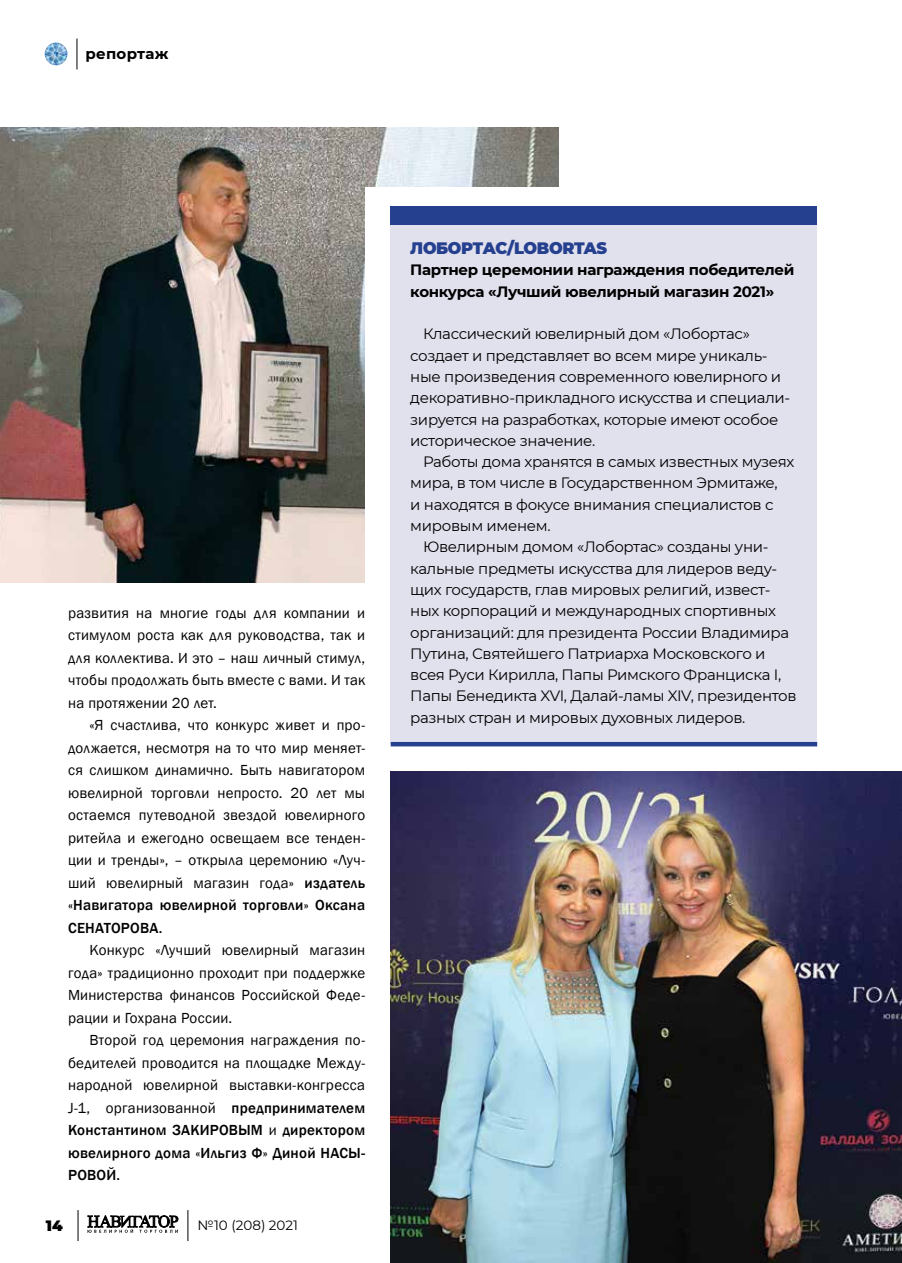
<style>
.page{position:relative;width:902px;height:1263px;background:#fff}
.page>*{position:absolute;margin:0;border:0;box-sizing:border-box;transform-origin:0 0}
.t1{font:900 16.5px "Montserrat";letter-spacing:-.02em;color:#25408f}
.t2{font:15px/22.5px "Franklin Gothic";letter-spacing:.015em;color:#000;text-align:justify}
.t3{font:15px/21.3px "Montserrat";letter-spacing:-.02em;color:#000}
.t4{font:700 15px/21.3px "Montserrat";letter-spacing:-.02em;color:#000}
.t5{font:700 15px "Montserrat";letter-spacing:.02em;color:#000}
.t6{font:900 15px "Montserrat";color:#000}
.t7{font:13.5px "Montserrat";color:#000}
.s1{font-weight:500}
</style>
<div class="page">
<img style="left:45px;top:43px;width:22px;height:22px;border-radius:11px">
<svg style="left:87px;top:1215px;width:91px;height:18px"></svg>
<hr style="left:187px;top:1210px;width:1px;height:31px;background:#000">
<hr style="left:78px;top:1210px;width:1px;height:31px;background:#000">
<hr style="left:77px;top:39px;width:1px;height:30px;background:#000">
<img style="left:0;top:127px;width:558px;height:456px">
<div style="left:365px;top:187px;width:239px;height:508px;background:#fff"></div>
<div style="left:391px;top:206px;width:426px;height:538px;background:#e1e0ed"></div>
<div style="left:390px;top:206px;width:427px;height:19px;background:#25408f"></div>
<img style="left:390px;top:772px;width:511px;height:491px">
<hr style="left:390px;top:742px;width:427px;height:4px;background:#25408f">
<p class="t5" style="left:85px;top:43px;width:85px">репортаж</p>
<p class="t2" style="left:68px;top:602px;width:298px">развития на многие годы для компании и стимулом роста как для руководства, так и для коллектива. И это – наш личный стимул, чтобы продолжать быть вместе с вами. И так на протяжении 20 лет.</p>
<p class="t2" style="left:68px;top:714px;width:298px;text-indent:21px">«Я счастлива, что конкурс живет и про&shy;должается, несмотря на то что мир меняет&shy;ся слишком динамично. Быть навигатором ювелирной торговли непросто. 20 лет мы остаемся путеводной звездой ювелирного ритейла и ежегодно освещаем все тенден&shy;ции и тренды», – открыла церемонию «Луч&shy;ший ювелирный магазин года» <span class="s1">издатель «Навигатора ювелирной торговли» Оксана СЕНАТОРОВА.</span></p>
<p class="t2" style="left:68px;top:939px;width:298px;text-indent:21px">Конкурс «Лучший ювелирный магазин года» традиционно проходит при поддержке Министерства финансов Российской Феде&shy;рации и Гохрана России.</p>
<p class="t2" style="left:68px;top:1029px;width:298px;text-indent:21px">Второй год церемония награждения по&shy;бедителей проводится на площадке Между&shy;народной ювелирной выставки-конгресса J-1, организованной <span class="s1">предпринимателем Константином ЗАКИРОВЫМ</span> и <span class="s1">директором ювелирного дома «Ильгиз Ф» Диной НАСЫ-РОВОЙ.</span></p>
<p class="t6" style="left:46px;top:1214px;width:18px">14</p>
<p class="t7" style="left:197px;top:1216px;width:102px">№10 (208) 2021</p>
<p class="t1" style="left:410px;top:236px;width:198px">ЛОБОРТАС/LOBORTAS</p>
<p class="t4" style="left:410px;top:259px;width:385px">Партнер церемонии награждения победителей конкурса «Лучший ювелирный магазин 2021»</p>
<p class="t3" style="left:410px;top:323px;width:381px;text-indent:13px">Классический ювелирный дом «Лобортас» создает и представляет во всем мире уникаль&shy;ные произведения современного ювелирного и декоративно-прикладного искусства и специали&shy;зируется на разработках, которые имеют особое историческое значение.</p>
<p class="t3" style="left:423px;top:451px;width:373px">Работы дома хранятся в самых известных музеях</p>
<p class="t3" style="left:410px;top:472px;width:369px">мира, в том числе в Государственном Эрмитаже,</p>
<p class="t3" style="left:410px;top:493px;width:365px">и находятся в фокусе внимания специалистов с</p>
<p class="t3" style="left:410px;top:514px;width:142px">мировым именем.</p>
<p class="t3" style="left:423px;top:536px;width:347px">Ювелирным домом «Лобортас» созданы уни-</p>
<p class="t3" style="left:410px;top:557px;width:368px">кальные предметы искусства для лидеров веду-</p>
<p class="t3" style="left:410px;top:578px;width:361px">щих государств, глав мировых религий, извест-</p>
<p class="t3" style="left:410px;top:600px;width:367px">ных корпораций и международных спортивных</p>
<p class="t3" style="left:410px;top:621px;width:380px">организаций: для президента России Владимира</p>
<p class="t3" style="left:410px;top:642px;width:357px">Путина, Святейшего Патриарха Московского и</p>
<p class="t3" style="left:410px;top:664px;width:372px">всея Руси Кирилла, Папы Римского Франциска I,</p>
<p class="t3" style="left:410px;top:685px;width:388px">Папы Бенедикта XVI, Далай-ламы XIV, президентов</p>
<p class="t3" style="left:410px;top:706px;width:336px">разных стран и мировых духовных лидеров.</p>
</div>
